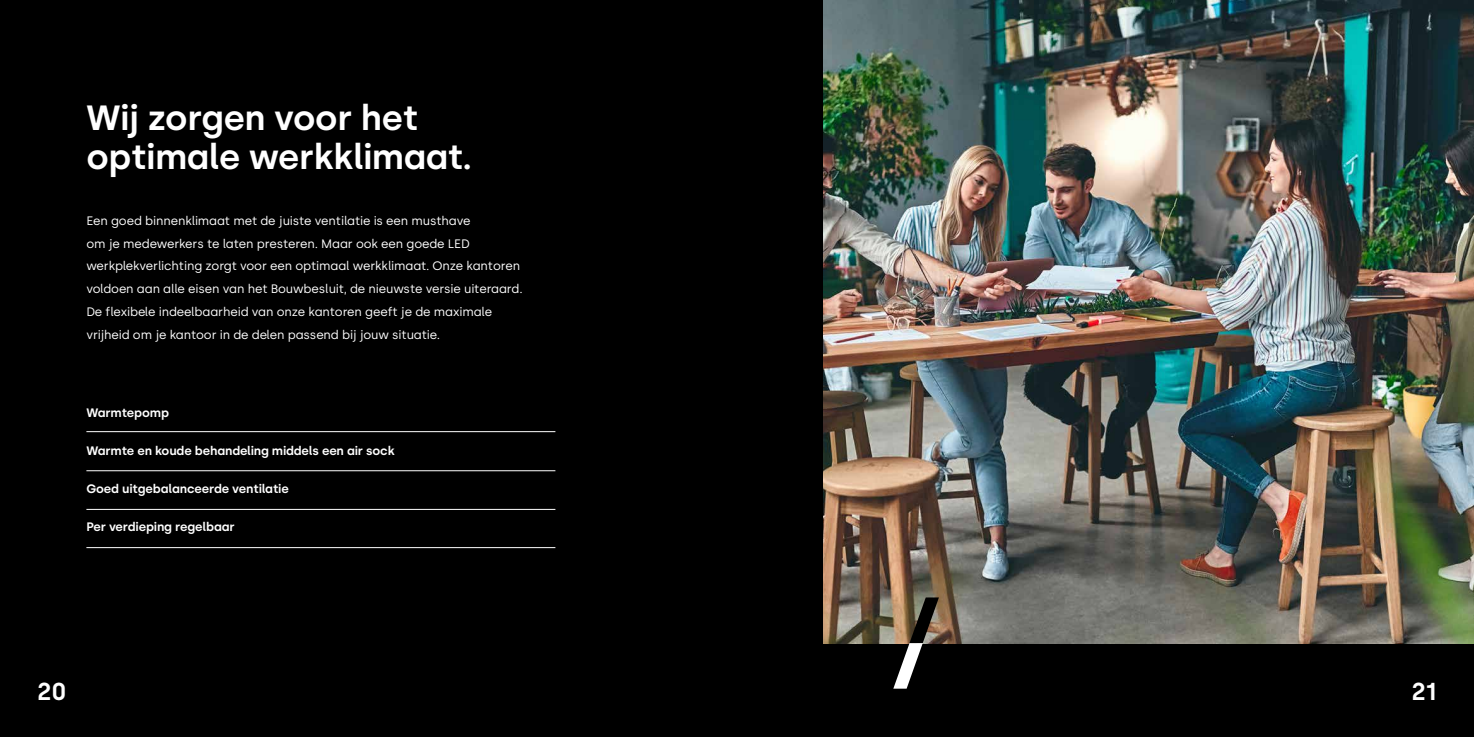
<style>
.page{position:relative;width:1474px;height:737px;background:#fff}
.page>*{position:absolute;margin:0;border:0;box-sizing:border-box;transform-origin:0 0}
.t1{font:600 35px/39.4px "Silka";letter-spacing:-.01em;color:#fff}
.t2{font:600 24.5px "Silka";color:#fff}
.t3{font:12.25px/22.8px "Silka";letter-spacing:-.01em;color:#fff}
.t4{font:600 12.25px "Silka";letter-spacing:-.01em;color:#fff}
</style>
<div class="page">
<div style="left:0;top:0;width:744px;height:737px;background:#000"></div>
<hr style="left:86px;top:431px;width:469px;height:1px;background:#fff">
<hr style="left:86px;top:470px;width:469px;height:1px;background:#fff">
<hr style="left:86px;top:509px;width:469px;height:1px;background:#fff">
<hr style="left:86px;top:547px;width:469px;height:1px;background:#fff">
<div style="left:729px;top:0;width:744px;height:737px;background:#000"></div>
<img style="left:823px;top:0;width:650px;height:643px">
<svg style="left:893px;top:597px;width:45px;height:91px"></svg>
<h1 class="t1" style="left:86px;top:98px;width:387px">Wij zorgen voor het optimale werkklimaat.</h1>
<p class="t3" style="left:86px;top:209px;width:438px">Een goed binnenklimaat met de juiste ventilatie is een musthave<br>om je medewerkers te laten presteren. Maar ook een goede LED werkplekverlichting zorgt voor een optimaal werkklimaat. Onze kantoren voldoen aan alle eisen van het Bouwbesluit, de nieuwste versie uiteraard.<br>De flexibele indeelbaarheid van onze kantoren geeft je de maximale vrijheid om je kantoor in de delen passend bij jouw situatie.</p>
<p class="t4" style="left:86px;top:405px;width:84px">Warmtepomp</p>
<p class="t4" style="left:86px;top:443px;width:310px">Warmte en koude behandeling middels een air sock</p>
<p class="t4" style="left:86px;top:482px;width:204px">Goed uitgebalanceerde ventilatie</p>
<p class="t4" style="left:86px;top:519px;width:150px">Per verdieping regelbaar</p>
<h2 class="t2" style="left:37px;top:676px;width:31px">20</h2>
<h2 class="t2" style="left:1411px;top:676px;width:27px">21</h2>
</div>
